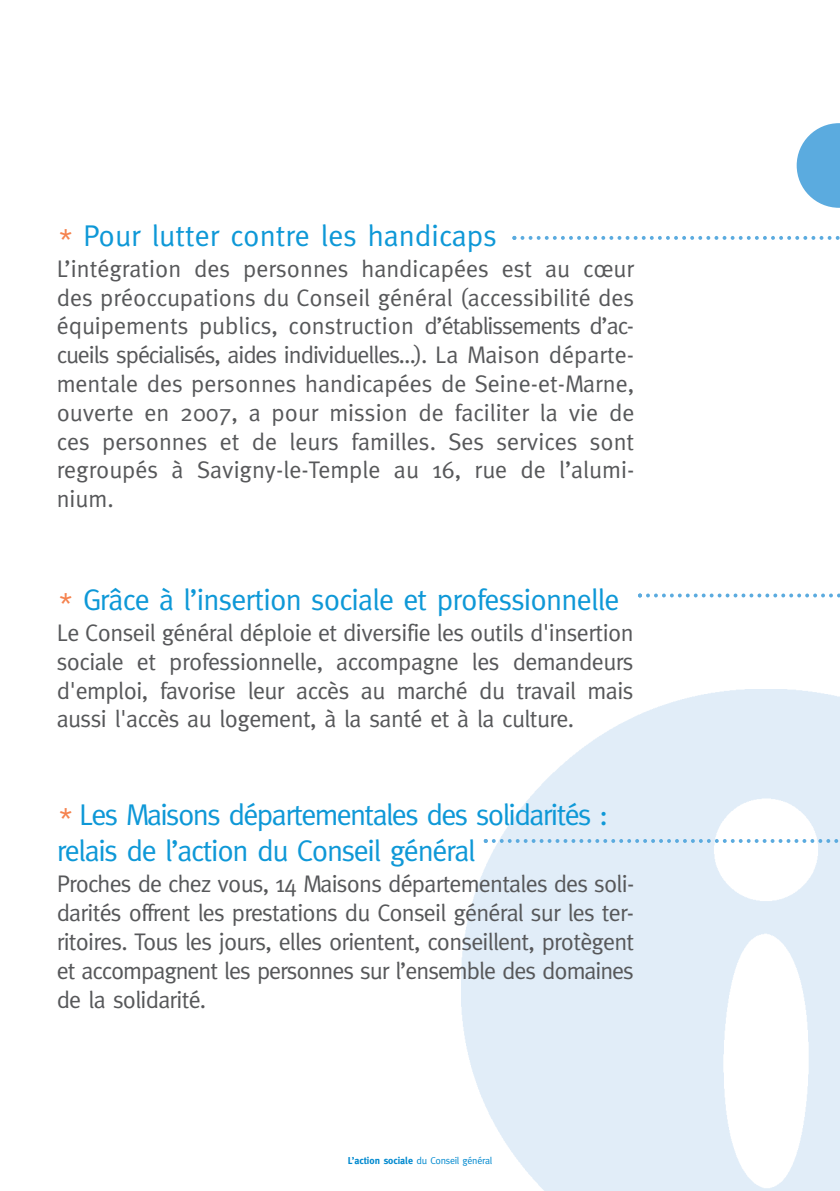
<style>
.page{position:relative;width:840px;height:1191px;background:#fff}
.page>*{position:absolute;margin:0;border:0;box-sizing:border-box;transform-origin:0 0}
.t1{font:30px/36px "Meta";letter-spacing:-.045em;color:#0e98d7}
.t2{font:30px "Meta";letter-spacing:-.025em;color:#0e98d7}
.t3{font:30px "Meta";color:#0e98d7}
.t4{font:24px/28.8px "Meta";letter-spacing:-.02em;color:#57585a;text-align:justify}
.t5{font:10px "Meta";letter-spacing:-.025em;color:#0089cf}
.s1{font-family:"Courier";color:#f5834f}
.s2{font-weight:700}
</style>
<div class="page">
<svg style="left:796px;top:123px;width:43px;height:85px"></svg>
<svg style="left:512px;top:236px;width:327px;height:4px"></svg>
<svg style="left:638px;top:593px;width:201px;height:4px"></svg>
<svg style="left:483px;top:839px;width:356px;height:4px"></svg>
<p class="t3" style="left:57px;top:218px;width:441px"><span class="s1">*</span> Pour lutter contre les handicaps</p>
<p class="t4" style="left:57px;top:254px;width:578px">L’intégration des personnes handicapées est au cœur des préoccupations du Conseil général (accessibilité des équipements publics, construction d’établissements d’ac&shy;cueils spécialisés, aides individuelles…). La Maison départe&shy;mentale des personnes handicapées de Seine-et-Marne, ouverte en 2007, a pour mission de faciliter la vie de ces personnes et de leurs familles. Ses services sont regroupés à Savigny-le-Temple au 16, rue de l’alumi&shy;nium.</p>
<p class="t2" style="left:57px;top:582px;width:564px"><span class="s1">*</span> Grâce à l’insertion sociale et professionnelle</p>
<p class="t4" style="left:57px;top:618px;width:578px">Le Conseil général déploie et diversifie les outils d'insertion sociale et professionnelle, accompagne les demandeurs d'emploi, favorise leur accès au marché du travail mais aussi l'accès au logement, à la santé et à la culture.</p>
<p class="t1" style="left:57px;top:796px;width:552px"><span class="s1">*</span> Les Maisons départementales des solidarités : relais de l’action du Conseil général</p>
<p class="t4" style="left:57px;top:869px;width:578px">Proches de chez vous, 14 Maisons départementales des soli&shy;darités offrent les prestations du Conseil général sur les ter&shy;ritoires. Tous les jours, elles orientent, conseillent, protègent et accompagnent les personnes sur l’ensemble des domaines de la solidarité.</p>
<p class="t5" style="left:347px;top:1154px;width:146px"><span class="s2">L’action sociale</span> du Conseil général</p>
</div>
